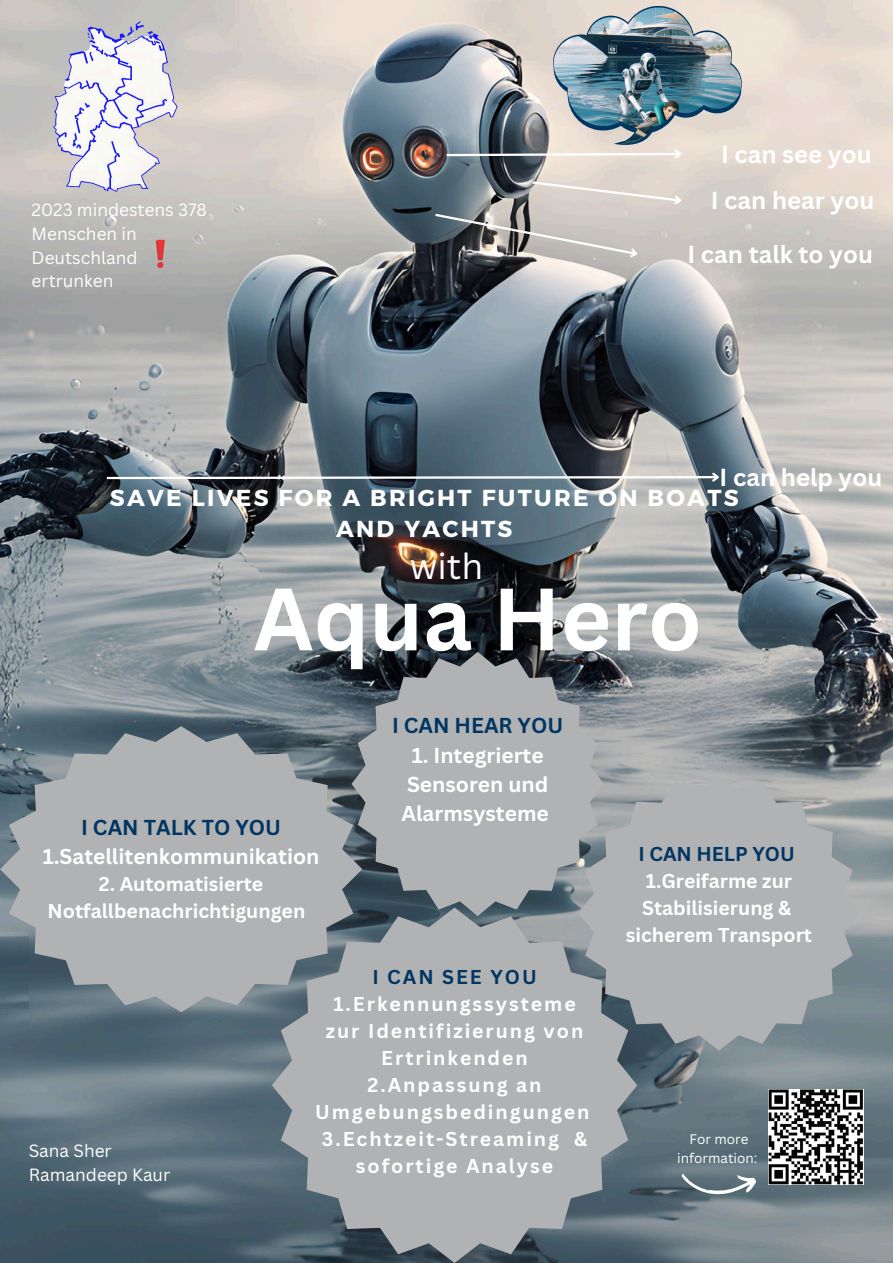
<style>
.page{position:relative;width:893px;height:1263px;background:#fff}
.page>*{position:absolute;margin:0;border:0;box-sizing:border-box;transform-origin:0 0}
.t1{font:700 86.4px "Canva Sans";color:#fff}
.t2{font:35.25px "Canva Sans";color:#fff}
.t3{font:700 24px "Canva Sans";color:#fff}
.t4{font:700 23.1px/31.7px "Montserrat";letter-spacing:.1em;color:#fff;text-align:center}
.t5{font:700 21px/29.2px "Canva Sans";color:#fff;text-align:center}
.t6{font:700 21px "Canva Sans";color:#013562}
.t7{font:700 19.5px/27px "Canva Sans";letter-spacing:.1em;color:#fff;text-align:center}
.t8{font:700 19.5px/27px "Canva Sans";color:#fff;text-align:center}
.t9{font:17.25px/23.6px "Canva Sans";color:#fff}
.t10{font:13.5px/18.6px "Canva Sans";color:#fff;text-align:center}
.s1{color:#013562}
</style>
<div class="page">
<img style="left:0;top:0;width:893px;height:1263px">
<svg style="left:105px;top:471px;width:616px;height:13px;background:#778189"></svg>
<svg style="left:604px;top:775px;width:255px;height:275px;background:#a7abad"></svg>
<svg style="left:351px;top:652px;width:253px;height:255px;background:#969a9d"></svg>
<svg style="left:0;top:726px;width:362px;height:286px;background:#989fa2"></svg>
<svg style="left:272px;top:907px;width:365px;height:356px;background:#999fa2"></svg>
<svg style="left:681px;top:1174px;width:75px;height:21px"></svg>
<img style="left:53px;top:21px;width:124px;height:171px">
<svg style="left:156px;top:240px;width:9px;height:28px"></svg>
<svg style="left:433px;top:180px;width:251px;height:81px;background:#a9a8a6"></svg>
<img style="left:768px;top:1089px;width:95px;height:95px">
<svg style="left:444px;top:6px;width:298px;height:155px;background:#b1b2b2"></svg>
<img style="left:553px;top:7px;width:188px;height:137px">
<h5 class="t9" style="left:32px;top:198px;width:177px">2023 mindestens 378<br>Menschen in<br>Deutschland ertrunken</h5>
<h1 class="t3" style="left:721px;top:137px;width:152px">I can see you</h1>
<h5 class="t3" style="left:711px;top:184px;width:165px">I can hear you</h5>
<p class="t3" style="left:687px;top:237px;width:187px">I can talk to you</p>
<h5 class="t3" style="left:719px;top:460px;width:164px">I can help you</h5>
<h2 class="t4" style="left:110px;top:481px;width:630px">SAVE LIVES FOR A BRIGHT FUTURE ON BOATS<br>AND YACHTS</h2>
<h5 class="t2" style="left:410px;top:541px;width:75px">with</h5>
<h3 class="t1" style="left:253px;top:558px;width:450px">Aqua Hero</h3>
<p class="t5" style="left:43px;top:812px;width:278px"><span class="s1">I CAN TALK TO YOU<br></span>1.Satellitenkommunikation</p>
<p class="t8" style="left:48px;top:870px;width:259px">2. Automatisierte<br>Notfallbenachrichtigungen</p>
<p class="t6" style="left:392px;top:711px;width:173px">I CAN HEAR YOU</p>
<p class="t5" style="left:401px;top:740px;width:149px">1. Integrierte<br>Sensoren und<br>Alarmsysteme</p>
<p class="t9" style="left:29px;top:1139px;width:143px">Sana Sher<br>Ramandeep Kaur</p>
<h4 class="t7" style="left:315px;top:963px;width:276px"><span class="s1">I CAN SEE YOU<br></span>1.Erkennungssysteme zur Identifizierung von<br>Ertrinkenden<br>2.Anpassung an<br>Umgebungsbedingungen<br>3.Echtzeit-Streaming &amp; sofortige Analyse</h4>
<h6 class="t8" style="left:626px;top:840px;width:188px"><span class="s1">I CAN HELP YOU<br></span>1.Greifarme zur<br>Stabilisierung &amp; sicherem Transport</h6>
<p class="t10" style="left:677px;top:1129px;width:82px">For more information:</p>
</div>
